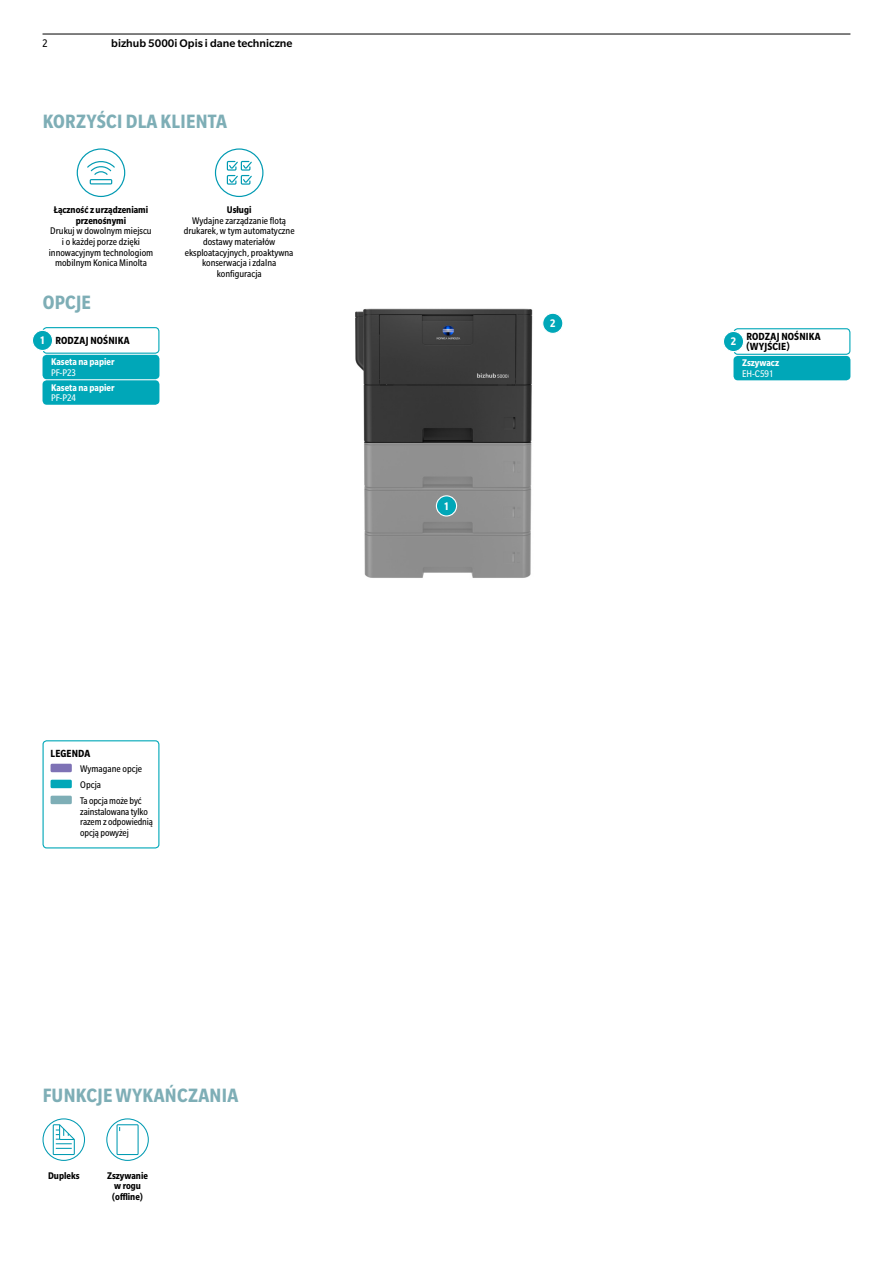
<style>
.page{position:relative;width:893px;height:1263px;background:#fff}
.page>*{position:absolute;margin:0;border:0;box-sizing:border-box;transform-origin:0 0}
.t1{font:700 condensed 21px "Slate Pro";letter-spacing:.015em;color:#7eaeb6}
.t2{font:500 12px "Slate Pro";color:#000}
.t3{font:700 condensed 12px "Slate Pro";color:#fff}
.t4{font:condensed 12px "Slate Pro";color:#000}
.t5{font:700 condensed 11.25px/10.5px "Slate Pro";letter-spacing:.015em;color:#000}
.t6{font:condensed 10.5px/10.6px "Slate Pro";color:#000;text-align:center}
.t7{font:700 condensed 10.5px/10.5px "Slate Pro";color:#000;text-align:center}
.t8{font:700 condensed 10.5px "Slate Pro";color:#fff}
.t9{font:condensed 10.5px "Slate Pro";color:#fff}
.s1{font-size:12px;color:#fff}
</style>
<div class="page">
<hr style="left:43px;top:34px;width:807px;height:1px;background:#000">
<img style="left:364px;top:442px;width:168px;height:136px">
<div style="left:77px;top:148px;width:48px;height:49px;border:1px solid #009ab2;border-radius:50%"></div>
<svg style="left:87px;top:161px;width:28px;height:23px"></svg>
<div style="left:215px;top:148px;width:48px;height:49px;border:1px solid #009ab2;border-radius:50%"></div>
<svg style="left:226px;top:160px;width:26px;height:25px"></svg>
<div style="left:106px;top:1118px;width:43px;height:43px;border:1px solid #009ab2;border-radius:50%"></div>
<div style="left:117px;top:1124px;width:22px;height:31px;border:1px solid #009ab2"></div>
<div style="left:43px;top:1118px;width:42px;height:43px;border:1px solid #009ab2;border-radius:50%"></div>
<svg style="left:52px;top:1123px;width:23px;height:32px"></svg>
<div style="left:43px;top:740px;width:116px;height:108px;border:1px solid #00a7b8;border-radius:4px"></div>
<div style="left:51px;top:764px;width:21px;height:8px;background:#7e72b5;border-radius:2px"></div>
<div style="left:51px;top:780px;width:21px;height:8px;background:#00a7b8;border-radius:2px"></div>
<div style="left:51px;top:796px;width:21px;height:8px;background:#7eaeb6;border-radius:2px"></div>
<div style="left:43px;top:380px;width:116px;height:25px;background:#00a7b8;border-radius:4px"></div>
<div style="left:43px;top:327px;width:116px;height:27px;border:1px solid #00a7b8;border-radius:4px"></div>
<div style="left:32px;top:330px;width:21px;height:20px;background:#00a7b8;border-radius:50%"></div>
<div style="left:32px;top:330px;width:21px;height:21px;border:1px solid #fff;border-radius:50%"></div>
<div style="left:43px;top:355px;width:116px;height:24px;background:#00a7b8;border-radius:4px"></div>
<div style="left:733px;top:328px;width:117px;height:27px;border:1px solid #00a7b8;border-radius:4px"></div>
<div style="left:723px;top:331px;width:21px;height:21px;background:#00a7b8;border-radius:50%"></div>
<div style="left:723px;top:331px;width:21px;height:21px;border:1px solid #fff;border-radius:50%"></div>
<div style="left:733px;top:356px;width:117px;height:24px;background:#00a7b8;border-radius:4px"></div>
<div style="left:436px;top:496px;width:21px;height:20px;background:#00a7b8;border-radius:50%"></div>
<div style="left:436px;top:495px;width:21px;height:21px;border:1px solid #fff;border-radius:50%"></div>
<img style="left:355px;top:308px;width:193px;height:134px">
<div style="left:543px;top:313px;width:20px;height:20px;background:#00a7b8;border-radius:50%"></div>
<div style="left:542px;top:313px;width:21px;height:21px;border:1px solid #fff;border-radius:50%"></div>
<p class="t4" style="left:43px;top:37px;width:7px">2</p>
<p class="t2" style="left:111px;top:36px;width:183px">bizhub 5000i Opis i dane techniczne</p>
<h1 class="t1" style="left:43px;top:110px;width:186px">KORZYŚCI DLA KLIENTA</h1>
<p class="t7" style="left:54px;top:204px;width:96px">Łączność z urządzeniami przenośnymi</p>
<p class="t6" style="left:49px;top:226px;width:106px">Drukuj w dowolnym miejscu i o każdej porze dzięki innowacyjnym technologiom mobilnym Konica Minolta</p>
<h1 class="t1" style="left:43px;top:291px;width:50px">OPCJE</h1>
<p class="t5" style="left:40px;top:335px;width:91px"><span class="s1">1</span> RODZAJ NOŚNIKA</p>
<p class="t8" style="left:51px;top:356px;width:65px">Kaseta na papier</p>
<p class="t9" style="left:51px;top:367px;width:27px">PF-P23</p>
<p class="t8" style="left:51px;top:382px;width:65px">Kaseta na papier</p>
<p class="t9" style="left:51px;top:392px;width:27px">PF-P24</p>
<p class="t7" style="left:227px;top:204px;width:26px">Usługi</p>
<p class="t6" style="left:184px;top:215px;width:112px">Wydajne zarządzanie flotą drukarek, w tym automatyczne dostawy materiałów eksploatacyjnych, proaktywna konserwacja i zdalna konfiguracja</p>
<p class="t5" style="left:51px;top:748px;width:41px">LEGENDA</p>
<p class="t6" style="left:80px;top:761px;width:63px;line-height:15.9px;text-align:left">Wymagane opcje<br>Opcja<br>Ta opcja może być</p>
<p class="t6" style="left:80px;top:806px;width:74px;text-align:left">zainstalowana tylko razem z odpowiednią opcją powyżej</p>
<h1 class="t1" style="left:43px;top:1084px;width:197px">FUNKCJE WYKAŃCZANIA</h1>
<p class="t7" style="left:48px;top:1170px;width:33px">Dupleks</p>
<p class="t7" style="left:107px;top:1170px;width:42px">Zszywanie w rogu (offline)</p>
<p class="t3" style="left:444px;top:500px;width:7px">1</p>
<p class="t3" style="left:550px;top:317px;width:7px">2</p>
<p class="t3" style="left:731px;top:335px;width:7px">2</p>
<p class="t5" style="left:746px;top:331px;width:76px">RODZAJ NOŚNIKA (WYJŚCIE)</p>
<p class="t8" style="left:742px;top:357px;width:38px">Zszywacz</p>
<p class="t9" style="left:742px;top:368px;width:33px">EH-C591</p>
</div>
